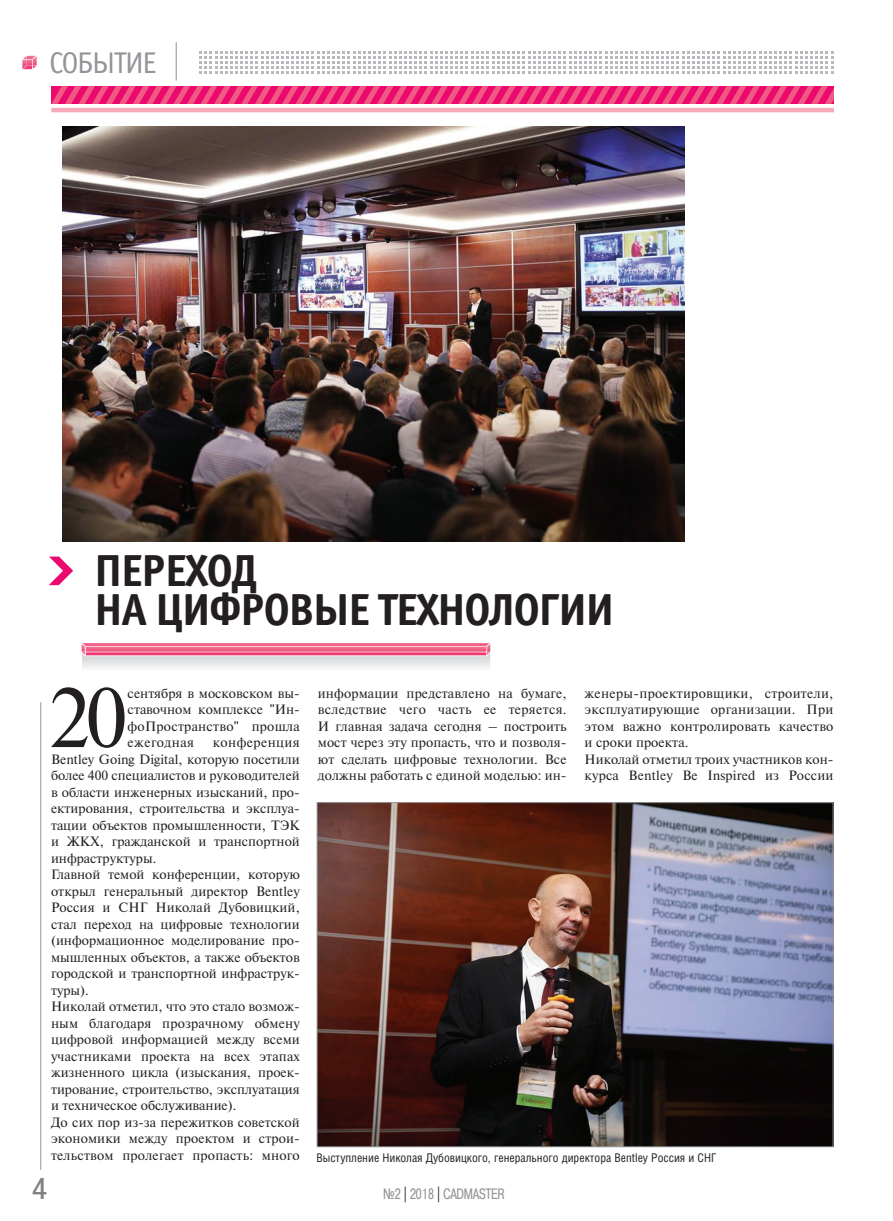
<style>
.page{position:relative;width:893px;height:1221px;background:#fff}
.page>*{position:absolute;margin:0;border:0;box-sizing:border-box;transform-origin:0 0}
.t1{font:84.15px "Newton C";color:#231f20}
.t2{font:700 45px/39px "Officina Sans C";letter-spacing:-.04em;color:#231f20}
.t3{font:30px "Officina Sans C";letter-spacing:-.05em;color:#939598}
.t4{font:30px "Pragmatica Cond C";color:#808285;scale:1.07 1}
.t5{font:15px "Pragmatica Cond C";color:#939598;scale:.9 1}
.t6{font:13.5px/16.5px "Newton C";color:#231f20;text-align:justify}
.t7{font:12px "Helios Cond";color:#231f20}
.s1{color:#231f20}
</style>
<div class="page">
<svg style="left:22px;top:55px;width:15px;height:15px"></svg>
<hr style="left:176px;top:42px;width:1px;height:38px;background:#939598">
<svg style="left:200px;top:51px;width:633px;height:23px"></svg>
<svg style="left:51px;top:86px;width:782px;height:18px;background:#ed2d77"></svg>
<hr style="left:51px;top:108px;width:782px;height:4px;background:#f7abb8">
<img style="left:62px;top:127px;width:622px;height:415px">
<hr style="left:40px;top:702px;width:1px;height:467px;background:#939598">
<svg style="left:81px;top:643px;width:410px;height:25px;background:#eba9bc"></svg>
<svg style="left:49px;top:556px;width:24px;height:29px"></svg>
<img style="left:319px;top:804px;width:512px;height:341px">
<p class="t3" style="left:49px;top:51px;width:109px">СОБЫТИЕ</p>
<p class="t2" style="left:94px;top:555px;width:522px">ПЕРЕХОД<br>НА ЦИФРОВЫЕ ТЕХНОЛОГИИ</p>
<p class="t1" style="left:48px;top:688px;width:81px">20</p>
<p class="t6" style="left:128px;top:685px;width:174px">сентября в московском вы&shy;ставочном комплексе "Ин&shy;фоПространство" прошла ежегодная</p>
<p class="t6" style="left:51px;top:735px;width:250px;text-align:left;text-indent:162px">конференция Bentley Going Digital, которую посетили более 400 специалистов и руководителей в области инженерных изысканий, про&shy;ектирования, строительства и эксплуа&shy;тации объектов промышленности, ТЭК и ЖКХ, гражданской и транспортной инфраструктуры.<br>Главной темой конференции, которую открыл генеральный директор Bentley Россия и СНГ Николай Дубовицкий, стал переход на цифровые технологии (информационное моделирование про&shy;мышленных объектов, а также объектов городской и транспортной инфраструк&shy;туры).<br>Николай отметил, что это стало возмож&shy;ным благодаря прозрачному обмену цифровой информацией между всеми участниками проекта на всех этапах жизненного цикла (изыскания, проек&shy;тирование, строительство, эксплуатация и техническое обслуживание).<br>До сих пор из-за пережитков советской экономики между проектом и строи&shy;тельством пролегает пропасть: много</p>
<p class="t6" style="left:318px;top:685px;width:250px">информации представлено на бумаге, вследствие чего часть ее теряется.<br>И главная задача сегодня – построить мост через эту пропасть, что и позволя&shy;ют сделать цифровые технологии. Все должны работать с единой моделью: ин-</p>
<p class="t6" style="left:585px;top:685px;width:250px;text-align:left">женеры-проектировщики, строители, эксплуатирующие организации. При этом важно контро лировать ка чество и сроки проекта.<br>Николай отметил троих участников кон&shy;курса Bentley Be Inspired из России</p>
<p class="t7" style="left:316px;top:1153px;width:401px">Выступление Николая Дубовицкого, генерального ди рек тора Bentley Россия и СНГ</p>
<p class="t4" style="left:33px;top:1171px;width:14px">4</p>
<p class="t5" style="left:383px;top:1185px;width:136px">¹2 <span class="s1">|</span> 2018 <span class="s1">|</span> CADMASTER</p>
</div>
